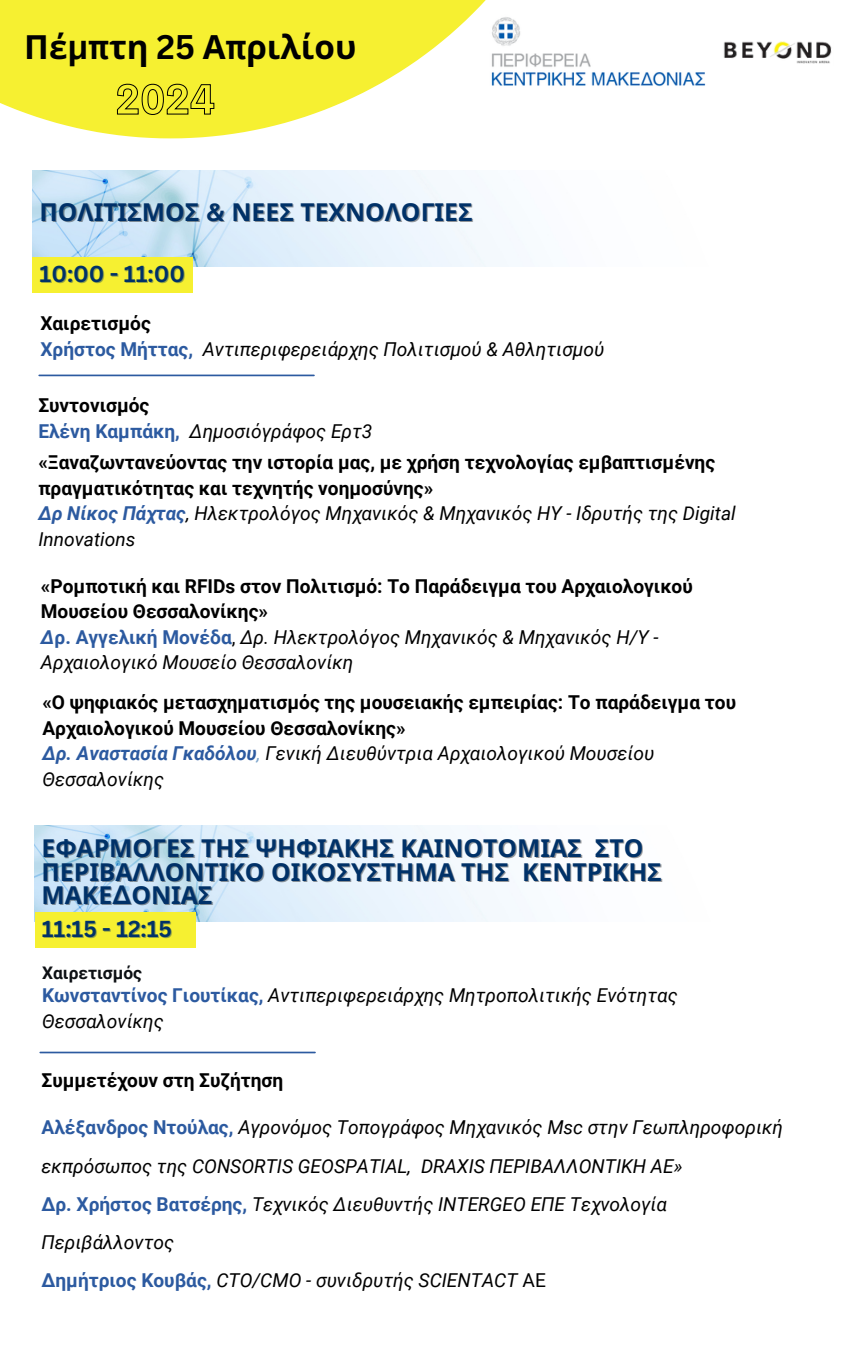
<style>
.page{position:relative;width:864px;height:1350px;background:#fff}
.page>*{position:absolute;margin:0;border:0;box-sizing:border-box;transform-origin:0 0}
.t1{font:700 33.3px "Noto Sans";color:#000}
.t2{font:700 24.75px "Noto Sans";color:#003168}
.t3{font:700 22.5px "Canva Sans";color:#003168}
.t4{font:italic 19.12px/25.4px "Roboto";color:#000}
.t5{font:700 19.12px/25.4px "Roboto";color:#000}
.t6{font:700 17.32px "Roboto";color:#0d1014}
.s1{font-family:"Canva Sans"}
.s2{font-family:"Cerebri Sans"}
.s3{font-weight:700;font-style:normal;color:#2c5aa0}
.s4{font-weight:700;color:#2c5aa0}
.s5{font-style:normal}
.s6{color:#7ea5cb}
.s7{color:rgb(0 0 0/.4)}
</style>
<div class="page">
<img style="left:32px;top:170px;width:487px;height:97px">
<div style="left:32px;top:257px;width:161px;height:36px;background:#f6f031"></div>
<img style="left:34px;top:826px;width:487px;height:96px">
<hr style="left:39px;top:375px;width:275px;height:1px;background:#2c5aa0">
<hr style="left:40px;top:1052px;width:275px;height:1px;background:#2c5aa0">
<img style="left:598px;top:72px;width:108px;height:15px">
<svg style="left:0;top:0;width:598px;height:138px;fill:#f6f031"></svg>
<svg style="left:116px;top:83px;width:99px;height:32px;background:#cac528"></svg>
<img style="left:723px;top:41px;width:109px;height:23px">
<div style="left:35px;top:912px;width:161px;height:35px;background:#f6f031"></div>
<h1 class="t1" style="left:24px;top:23px;width:334px">Πέ<span class="s1">μπ</span>τη <span class="s1">25</span> Α<span class="s1">π</span>ριλίου</h1>
<h2 class="t2" style="left:40px;top:194px;width:435px">ΠΟΛΙΤΙΣΜΟΣ <span class="s2">&amp;</span> ΝΕΕΣ ΤΕΧΝΟΛΟΓΙΕΣ</h2>
<h1 class="t3" style="left:40px;top:258px;width:147px">10:00 - 11:00</h1>
<h4 class="t5" style="left:40px;top:311px;width:112px">Χαιρετισμός</h4>
<p class="t4" style="left:40px;top:336px;width:566px"><span class="s3">Χρήστος Μήττας,</span> Αντιπεριφερειάρχης Πολιτισμού &amp; Αθλητισμού</p>
<p class="t5" style="left:38px;top:393px;width:113px">Συντονισμός</p>
<h3 class="t4" style="left:38px;top:418px;width:336px"><span class="s3">Ελένη Καμπάκη,</span> Δημοσιόγράφος Ερτ3</h3>
<p class="t5" style="left:38px;top:450px;width:678px">«Ξαναζωντανεύοντας την ιστορία μας, με χρήση τεχνολογίας εμβαπτισμένης πραγματικότητας και τεχνητής νοημοσύνης»</p>
<p class="t4" style="left:38px;top:501px;width:699px"><span class="s4">Δρ Νίκος Πάχτας</span>, Ηλεκτρολόγος Μηχανικός &amp; Μηχανικός ΗΥ - Ιδρυτής της Digital<br>Innovations</p>
<p class="t5" style="left:41px;top:574px;width:653px">«Ρομποτική και RFIDs στον Πολιτισμό: Το Παράδειγμα του Αρχαιολογικού<br>Μουσείου Θεσσαλονίκης»</p>
<p class="t4" style="left:41px;top:625px;width:619px"><span class="s4">Δ</span><span class="s3">ρ. Αγγελική Μονέδα</span><span class="s5">,</span> Δρ. Ηλεκτρολόγος Μηχανικός &amp; Μηχανικός Η/Υ -<br>Αρχαιολογικό Μουσείο Θεσσαλονίκη</p>
<p class="t5" style="left:42px;top:690px;width:695px">«Ο ψηφιακός μετασχηματισμός της μουσειακής εμπειρίας: Το παράδειγμα του<br>Αρχαιολογικού Μουσείου Θεσσαλονίκης»</p>
<p class="t4" style="left:42px;top:741px;width:613px"><span class="s4">Δρ. Αναστασία Γκαδόλου</span><span class="s6">,</span> Γενική Διευθύντρια Αρχαιολογικού Μουσείου<br>Θεσσαλονίκης</p>
<p class="t2" style="left:42px;top:830px;width:605px">ΕΦΑΡΜΟΓΕΣ ΤΗΣ ΨΗΦΙΑΚΗΣ ΚΑΙΝΟΤΟΜΙΑΣ <span class="s7">ΣΤΟ</span></p>
<h4 class="t2" style="left:42px;top:854px;width:469px">ΠΕΡΙΒΑΛΛΟΝΤΙΚΟ ΟΙΚΟΣΥΣΤΗΜΑ ΤΗΣ</h4>
<p class="t2" style="left:522px;top:854px;width:141px">ΚΕΝΤΡΙΚΗΣ</p>
<p class="t2" style="left:42px;top:878px;width:173px">ΜΑΚΕ<span class="s2">Δ</span>ΟΝΙΑΣ</p>
<p class="t3" style="left:42px;top:913px;width:132px">11:15 - 12:15</p>
<p class="t6" style="left:42px;top:963px;width:102px">Χαιρετισμός</p>
<p class="t4" style="left:42px;top:982px;width:637px;line-height:26.1px"><span class="s3">Κωνσταντίνος Γιουτίκας,</span> Αντιπεριφερειάρχης Μητροπολιτικής Ενότητας<br>Θεσσαλονίκης</p>
<p class="t5" style="left:42px;top:1068px;width:243px">Συμμετέχουν στη Συζήτηση</p>
<p class="t4" style="left:42px;top:1109px;width:743px;line-height:38.2px"><span class="s3">Αλέξανδρος Ντούλας,</span> Αγρονόμος Τοπογράφος Μηχανικός Msc στην Γεωπληροφορική εκπρόσωπος της CONSORTIS GEOSPATIAL, DRAXIS ΠΕΡΙΒΑΛΛΟΝΤΙΚΗ ΑΕ»</p>
<p class="t4" style="left:42px;top:1185px;width:627px;line-height:38.2px"><span class="s3">Δρ. Χρήστος Βατσέρης,</span> Τεχνικός Διευθυντής INTERGEO ΕΠΕ Τεχνολογία<br>Περιβάλλοντος</p>
<p class="t4" style="left:42px;top:1268px;width:506px"><span class="s3">Δημήτριος Κουβάς,</span> CTO/CMO - συνιδρυτής SCIENTACT <span class="s5">AE</span></p>
</div>
